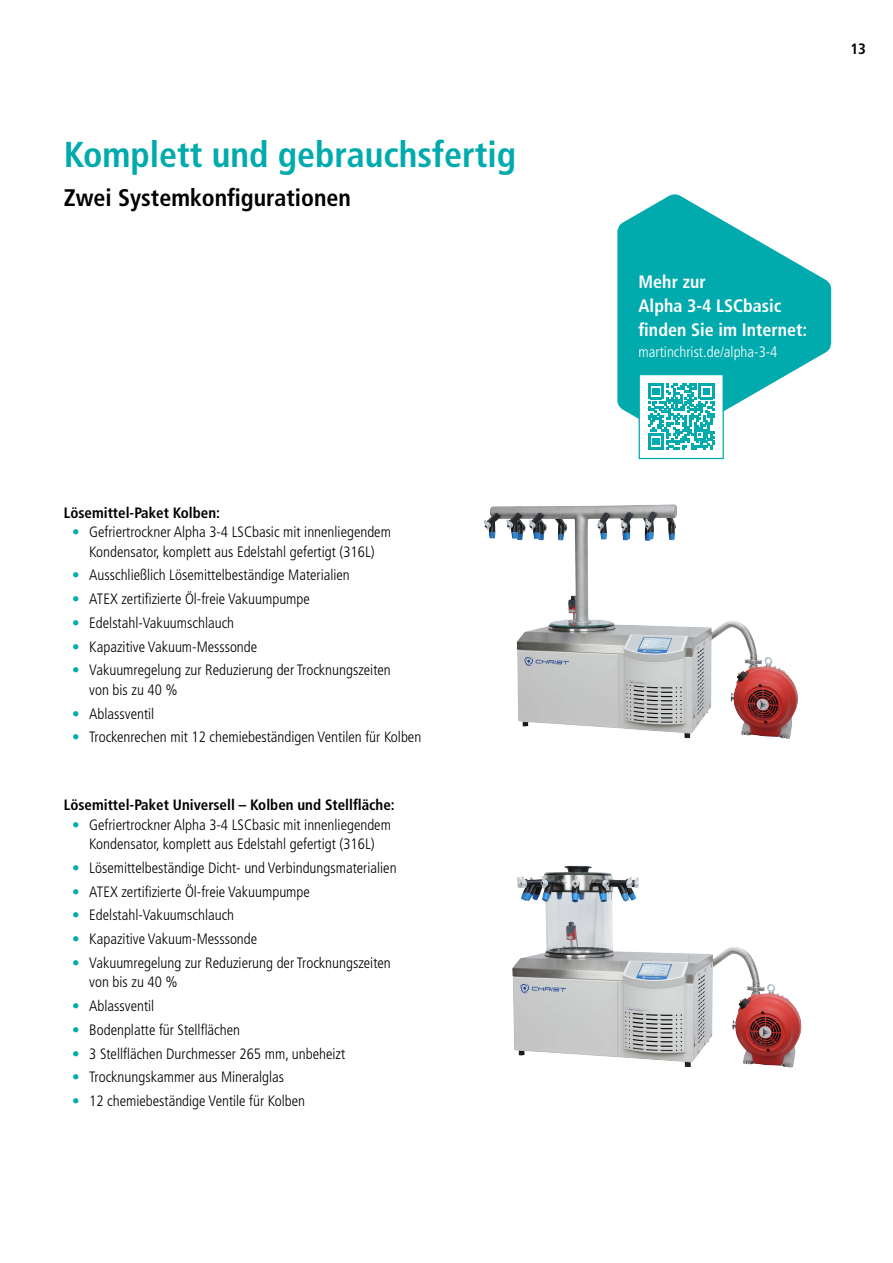
<style>
.page{position:relative;width:893px;height:1263px;background:#fff}
.page>*{position:absolute;margin:0;border:0;box-sizing:border-box;transform-origin:0 0}
.t1{font:700 condensed 36px "Frutiger LT Std";color:#00aaad}
.t2{font:700 condensed 24px "Frutiger LT Std";color:#000}
.t3{font:700 condensed 18px/24px "Frutiger LT Std";color:#fff}
.t4{font:300 condensed 15px/19.5px "Frutiger LT Std";color:#000;text-align:center}
.t5{font:700 condensed 15px "Frutiger LT Std";color:#000}
.t6{font:300 condensed 15px "Frutiger LT Std";color:#fff}
.s1{color:#00aaad}
</style>
<div class="page">
<img style="left:483px;top:504px;width:315px;height:235px">
<svg style="left:617px;top:194px;width:214px;height:245px;fill:#00aaad"></svg>
<div style="left:639px;top:375px;width:84px;height:83px;background:#fff"></div>
<svg style="left:648px;top:383px;width:66px;height:67px"></svg>
<div style="left:639px;top:374px;width:85px;height:85px;border:1px solid #00aaad"></div>
<img style="left:512px;top:865px;width:290px;height:203px">
<h1 class="t1" style="left:64px;top:133px;width:454px">Komplett und gebrauchsfertig</h1>
<h2 class="t2" style="left:64px;top:183px;width:289px">Zwei Systemkonfigurationen</h2>
<p class="t5" style="left:64px;top:503px;width:158px">Lösemittel-Paket Kolben:</p>
<p class="t4" style="left:72px;top:522px;width:320px"><span class="s1">•</span> Gefriertrockner Alpha 3-4 LSCbasic mit innenliegendem<br>Kondensator, komplett aus Edelstahl gefertigt (316L)</p>
<p class="t4" style="left:72px;top:566px;width:279px"><span class="s1">•</span> Ausschließlich Lösemittelbeständige Materialien</p>
<p class="t4" style="left:72px;top:589px;width:239px"><span class="s1">•</span> ATEX zertifizierte Öl-freie Vakuumpumpe</p>
<p class="t4" style="left:72px;top:613px;width:163px"><span class="s1">•</span> Edelstahl-Vakuumschlauch</p>
<p class="t4" style="left:72px;top:637px;width:186px"><span class="s1">•</span> Kapazitive Vakuum-Messsonde</p>
<p class="t4" style="left:89px;top:661px;width:303px;text-align:left;text-indent:-17px"><span class="s1">•</span> Vakuumregelung zur Reduzierung der Trocknungszeiten von bis zu 40 %</p>
<p class="t4" style="left:72px;top:704px;width:84px"><span class="s1">•</span> Ablassventil</p>
<p class="t4" style="left:72px;top:728px;width:350px"><span class="s1">•</span> Trockenrechen mit 12 chemiebeständigen Ventilen für Kolben</p>
<p class="t5" style="left:64px;top:796px;width:333px">Lösemittel-Paket Universell – Kolben und Stellfläche:</p>
<p class="t4" style="left:72px;top:815px;width:320px"><span class="s1">•</span> Gefriertrockner Alpha 3-4 LSCbasic mit innenliegendem<br>Kondensator, komplett aus Edelstahl gefertigt (316L)</p>
<p class="t4" style="left:72px;top:858px;width:326px"><span class="s1">•</span> Lösemittelbeständige Dicht- und Verbindungsmaterialien</p>
<p class="t4" style="left:72px;top:882px;width:239px"><span class="s1">•</span> ATEX zertifizierte Öl-freie Vakuumpumpe</p>
<p class="t4" style="left:72px;top:906px;width:163px"><span class="s1">•</span> Edelstahl-Vakuumschlauch</p>
<p class="t4" style="left:72px;top:929px;width:186px"><span class="s1">•</span> Kapazitive Vakuum-Messsonde</p>
<p class="t4" style="left:89px;top:953px;width:303px;text-align:left;text-indent:-17px"><span class="s1">•</span> Vakuumregelung zur Reduzierung der Trocknungszeiten von bis zu 40 %</p>
<p class="t4" style="left:72px;top:996px;width:84px"><span class="s1">•</span> Ablassventil</p>
<p class="t4" style="left:72px;top:1020px;width:169px"><span class="s1">•</span> Bodenplatte für Stellflächen</p>
<p class="t4" style="left:72px;top:1044px;width:275px"><span class="s1">•</span> 3 Stellflächen Durchmesser 265 mm, unbeheizt</p>
<p class="t4" style="left:72px;top:1067px;width:213px"><span class="s1">•</span> Trocknungskammer aus Mineralglas</p>
<p class="t4" style="left:72px;top:1091px;width:234px"><span class="s1">•</span> 12 chemiebeständige Ventile für Kolben</p>
<p class="t5" style="left:850px;top:40px;width:17px">13</p>
<p class="t3" style="left:639px;top:270px;width:170px">Mehr zur<br>Alpha 3-4 LSCbasic finden Sie im Internet:</p>
<p class="t6" style="left:639px;top:344px;width:140px">martinchrist.de/alpha-3-4</p>
</div>
